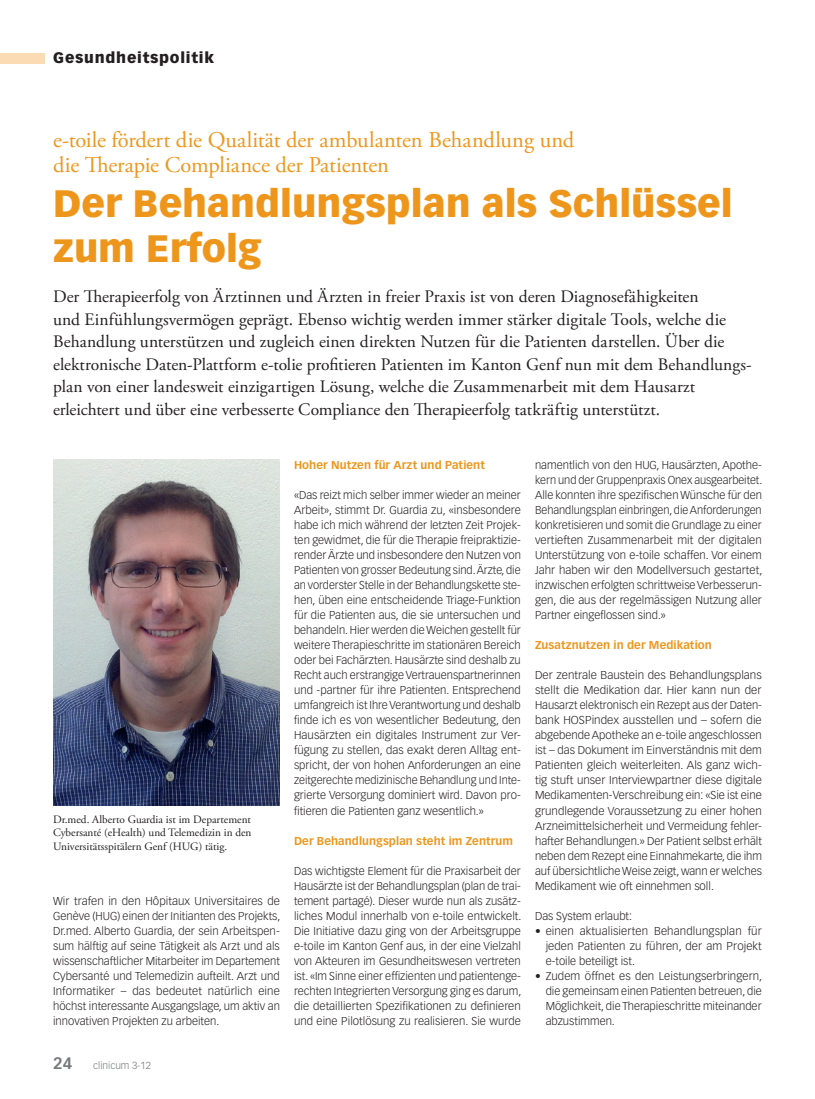
<style>
.page{position:relative;width:815px;height:1099px;background:#fff}
.page>*{position:absolute;margin:0;border:0;box-sizing:border-box;transform-origin:0 0}
.t1{font:900 37.5px/45px "Vectora LT Std";color:#ee961c}
.t2{font:22.5px/25px "Adobe Garamond Pro";letter-spacing:-.01em;color:#ee961c}
.t3{font:17.5px/22.5px "Adobe Garamond Pro";color:#231f20}
.t4{font:900 15px "Vectora LT Std";letter-spacing:.05em;color:#231f20}
.t5{font:300 11.25px/15px "Vectora LT Std";color:#231f20;text-align:justify}
.t6{font:11.25px/13.5px "Adobe Garamond Pro";color:#231f20;text-align:justify}
.t7{font:700 11.25px "Vectora LT Std";letter-spacing:.005em;color:#ee961c}
.t8{font:300 10px "Vectora LH";color:#76787b}
.s1{font-weight:700;font-size:16.25px}
</style>
<div class="page">
<div style="left:0;top:53px;width:45px;height:10px;background:#fbdbb3"></div>
<img style="left:53px;top:460px;width:227px;height:346px">
<h3 class="t4" style="left:53px;top:49px;width:162px">Gesundheitspolitik</h3>
<h2 class="t2" style="left:53px;top:128px;width:523px">e-toile fördert die Qualität der ambulanten Behandlung und die Therapie Compliance der Patienten</h2>
<h1 class="t1" style="left:53px;top:180px;width:681px">Der Behandlungsplan als Schlüssel zum Erfolg</h1>
<p class="t3" style="left:53px;top:286px;width:700px">Der Therapieerfolg von Ärztinnen und Ärzten in freier Praxis ist von deren Diagnosefähigkeiten<br>und Einfühlungsvermögen geprägt. Ebenso wichtig werden immer stärker digitale Tools, welche die Behandlung unterstützen und zugleich einen direkten Nutzen für die Patienten darstellen. Über die elektronische Daten-Plattform e-tolie profitieren Patienten im Kanton Genf nun mit dem Behandlungs&shy;plan von einer landesweit einzigartigen Lösung, welche die Zusammenarbeit mit dem Hausarzt erleichtert und über eine verbesserte Compliance den Therapieerfolg tatkräftig unterstützt.</p>
<p class="t6" style="left:53px;top:812px;width:200px">Dr.med. Alberto Guardia ist im Departement Cybersanté (eHealth) und Telemedizin in den Universitätsspitälern Genf (HUG) tätig.</p>
<p class="t5" style="left:53px;top:893px;width:229px">Wir trafen in den Hôpitaux Universitaires de Genève (HUG) einen der Initianten des Projekts, Dr.med. Alberto Guardia, der sein Arbeitspen&shy;sum hälftig auf seine Tätigkeit als Arzt und als wissenschaftlicher Mitarbeiter im Departement Cybersanté und Telemedizin aufteilt. Arzt und Informatiker – das bedeutet natürlich eine höchst interessante Ausgangslage, um aktiv an innovativen Projekten zu arbeiten.</p>
<p class="t8" style="left:53px;top:1059px;width:99px"><span class="s1">24</span> clinicum 3-12</p>
<p class="t7" style="left:294px;top:458px;width:192px">Hoher Nutzen für Arzt und Patient</p>
<p class="t5" style="left:294px;top:488px;width:228px">«Das reizt mich selber immer wieder an meiner Arbeit», stimmt Dr. Guardia zu, «insbesondere habe ich mich während der letzten Zeit Projek&shy;ten gewidmet, die für die Therapie freipraktizie&shy;render Ärzte und insbesondere den Nutzen von Patienten von grosser Bedeutung sind. Ärzte, die an vorderster Stelle in der Behandlungskette ste&shy;hen, üben eine entscheidende Triage-Funktion für die Patienten aus, die sie untersuchen und behandeln. Hier werden die Weichen gestellt für weitere Therapieschritte im stationären Bereich oder bei Fachärzten. Hausärzte sind deshalb zu Recht auch erstrangige Vertrauenspartnerinnen und -partner für ihre Patienten. Entsprechend umfangreich ist Ihre Verantwortung und deshalb finde ich es von wesentlicher Bedeutung, den Hausärzten ein digitales Instrument zur Ver&shy;fügung zu stellen, das exakt deren Alltag ent&shy;spricht, der von hohen Anforderungen an eine zeitgerechte medizinische Behandlung und Inte&shy;grierte Versorgung dominiert wird. Davon pro&shy;fitieren die Patienten ganz wesentlich.»</p>
<p class="t7" style="left:294px;top:833px;width:221px">Der Behandlungsplan steht im Zentrum</p>
<p class="t5" style="left:294px;top:863px;width:229px">Das wichtigste Element für die Praxisarbeit der Hausärzte ist der Behandlungsplan (plan de trai&shy;tement partagé). Dieser wurde nun als zusätz&shy;liches Modul innerhalb von e-toile entwickelt.<br>Die Initiative dazu ging von der Arbeitsgruppe e-toile im Kanton Genf aus, in der eine Vielzahl von Akteuren im Gesundheitswesen vertreten ist. «Im Sinne einer effizienten und patientenge&shy;rechten Integrierten Versorgung ging es darum, die detaillierten Spezifikationen zu definieren und eine Pilotlösung zu realisieren. Sie wurde</p>
<p class="t5" style="left:535px;top:458px;width:229px">namentlich von den HUG, Hausärzten, Apothe&shy;kern und der Gruppenpraxis Onex ausgearbeitet.<br>Alle konnten ihre spezifischen Wünsche für den Behandlungsplan einbringen, die Anforderungen konkretisieren und somit die Grundlage zu einer vertieften Zusammenarbeit mit der digitalen Unterstützung von e-toile schaffen. Vor einem Jahr haben wir den Modellversuch gestartet, inzwischen erfolgten schrittweise Verbesserun&shy;gen, die aus der regelmässigen Nutzung aller Partner eingeflossen sind.»</p>
<p class="t7" style="left:535px;top:638px;width:178px">Zusatznutzen in der Medikation</p>
<p class="t5" style="left:535px;top:668px;width:228px">Der zentrale Baustein des Behandlungsplans stellt die Medikation dar. Hier kann nun der Hausarzt elektronisch ein Rezept aus der Daten&shy;bank HOSPindex ausstellen und – sofern die abgebende Apotheke an e-toile angeschlossen ist – das Dokument im Einverständnis mit dem Patienten gleich weiterleiten. Als ganz wich&shy;tig stuft unser Interviewpartner diese digitale Medikamenten-Verschreibung ein: «Sie ist eine grundlegende Voraussetzung zu einer hohen Arzneimittelsicherheit und Vermeidung fehler&shy;hafter Behandlungen.» Der Patient selbst erhält neben dem Rezept eine Einnahmekarte, die ihm auf übersichtliche Weise zeigt, wann er welches Medikament wie oft einnehmen soll.</p>
<p class="t5" style="left:535px;top:908px;width:99px">Das System erlaubt:</p>
<p class="t5" style="left:546px;top:923px;width:218px;text-indent:-11px">• einen aktualisierten Behandlungsplan für jeden Patienten zu führen, der am Projekt e-toile beteiligt ist.</p>
<p class="t5" style="left:546px;top:968px;width:218px;text-indent:-11px">• Zudem öffnet es den Leistungserbringern, die gemeinsam einen Patienten betreuen, die Möglichkeit, die Therapieschritte miteinander abzustimmen.</p>
</div>
